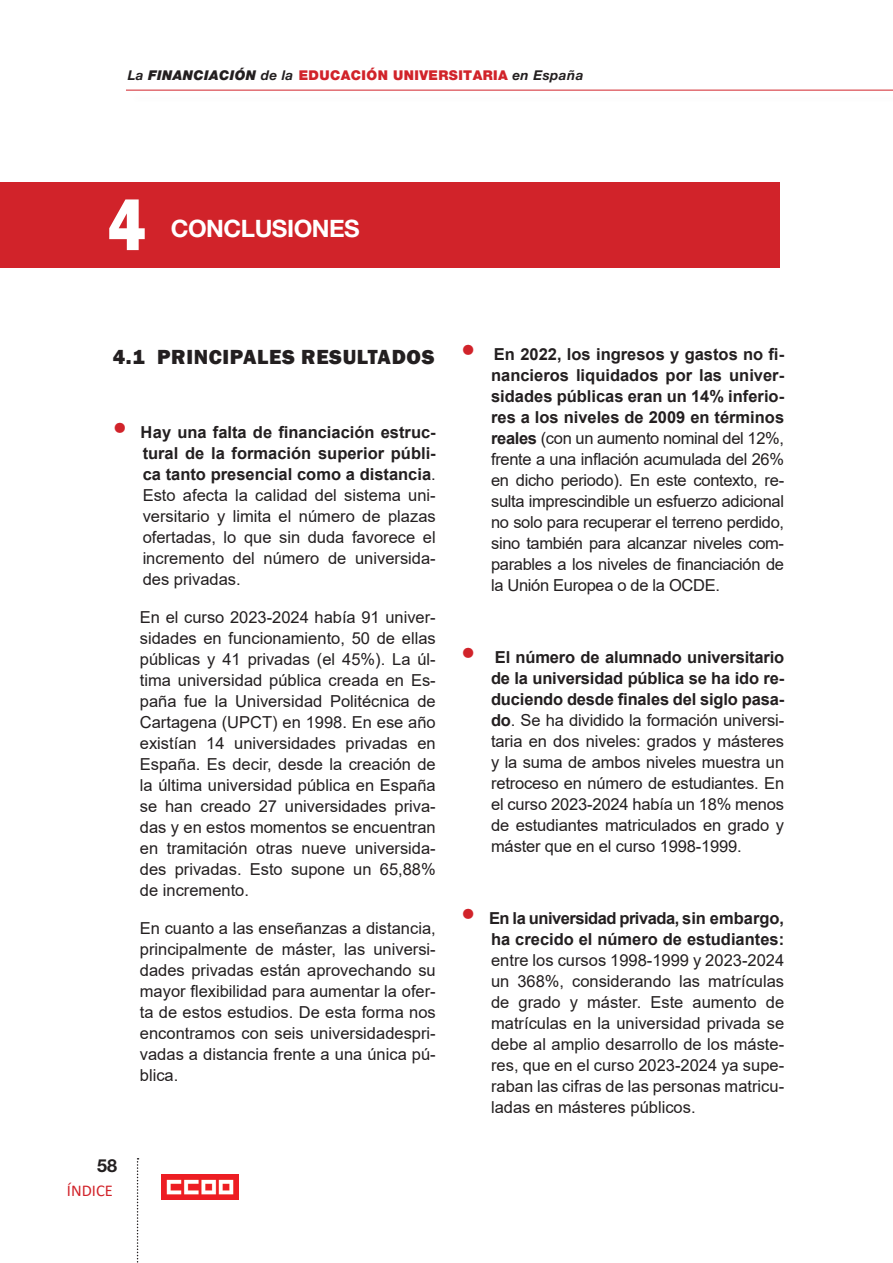
<style>
.page{position:relative;width:893px;height:1263px;background:#fff}
.page>*{position:absolute;margin:0;border:0;box-sizing:border-box;transform-origin:0 0}
.t1{font:800 74.85px "Franklin Gothic";color:#fff;scale:.86 1}
.t2{font:700 24px "Helvetica Neue LT Std";letter-spacing:-.02em;color:#fff}
.t3{font:800 21px "Franklin Gothic";letter-spacing:.03em;color:#231f20}
.t4{font:700 18px "Helvetica Neue LT Std";color:#231f20}
.t5{font:16.5px/21px "Arial";color:#231f20;text-align:justify}
.t6{font:700 16.5px/21px "Arial";color:#231f20;text-align:right}
.t7{font:16.5px "Calibri";color:#d1232a}
.t8{font:13.5px "Helvetica Neue LT 95 Blk";letter-spacing:.03em;color:#d1232a}
.s1{font-family:"Helvetica Neue LT 76 Bd It";color:#231f20}
.s2{font-family:"Helvetica Neue LT 96 Blk It";color:#231f20}
.s3{font-family:"Helvetica Neue LT Std";font-size:28.5px;color:#d1232a}
.s4{font-weight:700}
.s5{font-family:"Helvetica Neue LT Std";font-weight:400;font-size:28.5px;color:#d1232a}
</style>
<div class="page">
<img style="left:162px;top:1175px;width:77px;height:25px">
<hr style="left:126px;top:90px;width:767px;height:1px;background:#d1232a">
<svg style="left:137px;top:1158px;width:2px;height:105px"></svg>
<div style="left:0;top:182px;width:779px;height:86px;background:#d1232a"></div>
<p class="t8" style="left:128px;top:67px;width:457px"><span class="s1">La</span> <span class="s2">FINANCIACIÓN</span> <span class="s1">de la</span> EDUCACIÓN UNIVERSITARIA <span class="s1">en España</span></p>
<h1 class="t1" style="left:108px;top:176px;width:45px">4</h1>
<h2 class="t2" style="left:171px;top:213px;width:191px">CONCLUSIONES</h2>
<p class="t3" style="left:113px;top:343px;width:323px">4.1 PRINCIPALES RESULTADOS</p>
<p class="t5" style="left:143px;top:421px;width:295px;text-indent:-30px"><span class="s3">•</span> <span class="s4">Hay una falta de financiación estruc&shy;tural de la formación superior públi&shy;ca tanto presencial como a distancia</span>.<br>Esto afecta la calidad del sistema uni&shy;versitario y limita el número de plazas ofertadas, lo que sin duda favorece el incremento del número de universida&shy;des privadas.</p>
<p class="t5" style="left:140px;top:606px;width:297px">En el curso 2023-2024 había 91 univer&shy;sidades en funcionamiento, 50 de ellas públicas y 41 privadas (el 45%). La úl&shy;tima universidad pública creada en Es&shy;paña fue la Universidad Politécnica de Cartagena (UPCT) en 1998. En ese año existían 14 universidades privadas en España. Es decir, desde la creación de la última universidad pública en España se han creado 27 universidades priva&shy;das y en estos momentos se encuentran en tramitación otras nueve universida&shy;des privadas. Esto supone un 65,88% de incremento.</p>
<p class="t5" style="left:140px;top:917px;width:297px">En cuanto a las enseñanzas a distancia, principalmente de máster, las universi&shy;dades privadas están aprovechando su mayor flexibilidad para aumentar la ofer&shy;ta de estos estudios. De esta forma nos encontramos con seis universidadespri&shy;vadas a distancia frente a una única pú&shy;blica.</p>
<p class="t4" style="left:97px;top:1155px;width:22px">58</p>
<p class="t7" style="left:67px;top:1179px;width:47px">ÍNDICE</p>
<p class="t5" style="left:491px;top:343px;width:295px;text-indent:-30px"><span class="s3">•</span> <span class="s4">En 2022, los ingresos y gastos no fi&shy;nancieros liquidados por las univer&shy;sidades públicas eran un 14% inferio&shy;res a los niveles de 2009 en términos reales</span> (con un aumento nominal del 12%, frente a una inflación acumulada del 26% en dicho periodo). En este contexto, re&shy;sulta imprescindible un esfuerzo adicional no solo para recuperar el terreno perdido, sino también para alcanzar niveles com&shy;parables a los niveles de financiación de la Unión Europea o de la OCDE.</p>
<p class="t5" style="left:491px;top:646px;width:295px;text-indent:-30px"><span class="s3">•</span> <span class="s4">El número de alumnado universitario de la universidad pública se ha ido re&shy;duciendo desde finales del siglo pasa&shy;do</span>. Se ha dividido la formación universi&shy;taria en dos niveles: grados y másteres y la suma de ambos niveles muestra un retroceso en número de estudiantes. En el curso 2023-2024 había un 18% menos de estudiantes matriculados en grado y máster que en el curso 1998-1999.</p>
<p class="t6" style="left:461px;top:908px;width:324px"><span class="s5">•</span> En la universidad privada, sin embargo, ha crecido el número de estudiantes:</p>
<p class="t5" style="left:491px;top:949px;width:295px">entre los cursos 1998-1999 y 2023-2024 un 368%, considerando las matrículas de grado y máster. Este aumento de matrículas en la universidad privada se debe al amplio desarrollo de los máste&shy;res, que en el curso 2023-2024 ya supe&shy;raban las cifras de las personas matricu&shy;ladas en másteres públicos.</p>
</div>
